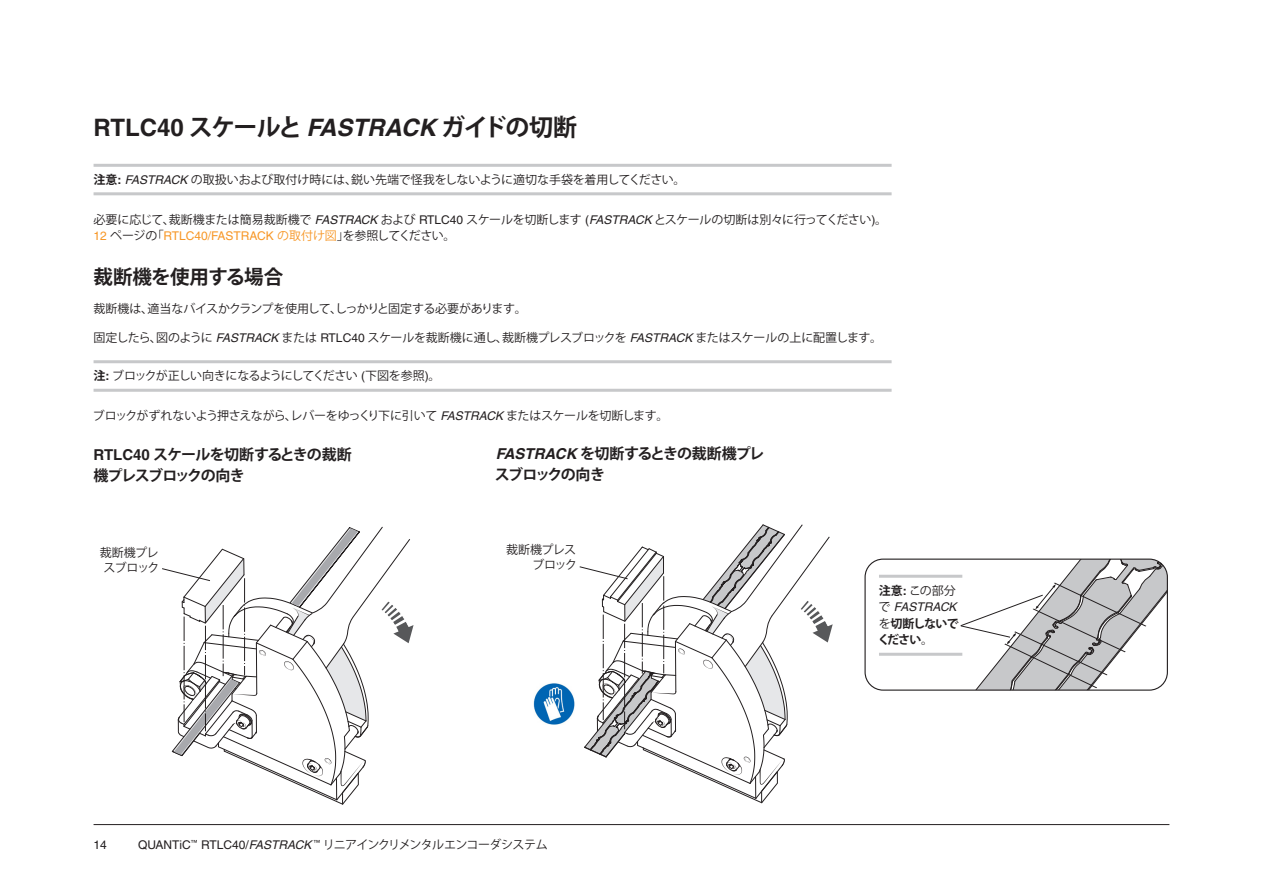
<style>
.page{position:relative;width:1263px;height:893px;background:#fff}
.page>*{position:absolute;margin:0;border:0;box-sizing:border-box;transform-origin:0 0}
.Heading_1__16pt_bold{font:700 24px "Koz Go Std";letter-spacing:-.06em;color:#231f20}
.Heading_3__13pt_bold{font:700 19.5px "Koz Go Std";letter-spacing:-.02em;color:#231f20}
._10pt_Body_Text_Bold{font:700 15px/21px "Koz Go Std";letter-spacing:-.07em;color:#231f20}
._8pt_Body_Text{font:12px/16.5px "Koz Go Std";letter-spacing:-.04em;color:#231f20}
._8pt_Note{font:12px "Koz Go Std";letter-spacing:-.02em;color:#231f20}
._8pt_Body_Text-2{font:12px "Koz Go Std";letter-spacing:-.06em;color:#231f20}
._8pt_Note-2{font:12px "Koz Go Std";letter-spacing:-.05em;color:#231f20}
._8pt_Note-3{font:700 12px/16.5px "Koz Go Std";letter-spacing:-.075em;color:#231f20}
.Right_Aligned_8_10{font:12px/15px "Koz Go Std";letter-spacing:-.05em;color:#231f20;text-align:right}
.t1{font:12px "Helvetica LT Pro";color:#231f20}
.s1{font-family:"Helvetica LT Pro"}
.s2{font-family:"Helvetica LT Pro";font-style:italic}
.s3{font-weight:700}
.s4{font-family:"Helvetica LT Pro";font-weight:700}
.s5{font-family:"Helvetica LT Pro";color:#f79727}
.s6{color:#f79727}
.s7{font-weight:400}
.s8{font-family:"Helvetica LT Pro";font-weight:400;font-style:italic}
</style>
<div class="page">
<hr style="left:94px;top:824px;width:1075px;height:1px;background:#231f20">
<hr style="left:94px;top:164px;width:797px;height:3px;background:#c7c8ca">
<hr style="left:94px;top:192px;width:797px;height:3px;background:#c7c8ca">
<hr style="left:94px;top:360px;width:797px;height:3px;background:#c7c8ca">
<hr style="left:94px;top:389px;width:797px;height:3px;background:#c7c8ca">
<svg style="left:579px;top:524px;width:254px;height:280px"></svg>
<svg style="left:162px;top:526px;width:252px;height:279px"></svg>
<hr style="left:879px;top:575px;width:83px;height:3px;background:#c7c8ca">
<hr style="left:879px;top:653px;width:83px;height:3px;background:#c7c8ca">
<svg style="left:960px;top:559px;width:208px;height:131px"></svg>
<img style="left:533px;top:683px;width:42px;height:41px">
<p class="Heading_1__16pt_bold" style="left:94px;top:111px;width:485px"><span class="s1">RTLC40</span> スケールと <span class="s2">FASTRACK</span> ガイドの切断</p>
<p class="_8pt_Note" style="left:94px;top:172px;width:593px"><span class="s3">注意</span><span class="s4">:</span> <span class="s2">FASTRACK</span> の取扱いおよび取付け時には、鋭い先端で怪我をしないように適切な手袋を着用してください。</p>
<p class="_8pt_Body_Text" style="left:94px;top:212px;width:795px">必要に応じて、裁断機または簡易裁断機で <span class="s2">FASTRACK</span> および <span class="s1">RTLC40</span> スケールを切断します <span class="s1">(</span><span class="s2">FASTRACK</span> とスケールの切断は別々に行ってください<span class="s1">)</span>。<br><span class="s5">12</span> ページの「<span class="s5">RTLC40/FASTRACK</span> <span class="s6">の取付け図</span>」を参照してください。</p>
<p class="Heading_3__13pt_bold" style="left:94px;top:264px;width:191px">裁断機を使用する場合</p>
<p class="_8pt_Body_Text" style="left:94px;top:301px;width:435px">裁断機は、適当なバイスかクランプを使用して、しっかりと固定する必要があります。</p>
<p class="_8pt_Body_Text" style="left:94px;top:330px;width:790px">固定したら、図のように <span class="s2">FASTRACK</span> または <span class="s1">RTLC40</span> スケールを裁断機に通し、裁断機プレスブロックを <span class="s2">FASTRACK</span> またはスケールの上に配置します。</p>
<p class="_8pt_Note-2" style="left:94px;top:368px;width:348px"><span class="s3">注</span><span class="s4">:</span> ブロックが正しい向きになるようにしてください <span class="s1">(</span>下図を参照<span class="s1">)</span>。</p>
<p class="_8pt_Body_Text" style="left:93px;top:408px;width:577px">ブロックがずれないよう押さえながら、レバーをゆっくり下に引いて <span class="s2">FASTRACK</span> またはスケールを切断します。</p>
<p class="_10pt_Body_Text_Bold" style="left:94px;top:444px;width:260px"><span class="s1">RTLC40</span> スケールを切断するときの裁断機プレスブロックの向き</p>
<p class="_10pt_Body_Text_Bold" style="left:495px;top:444px;width:271px"><span class="s2">FASTRACK</span> を切断するときの裁断機プレスブロックの向き</p>
<p class="Right_Aligned_8_10" style="left:100px;top:545px;width:61px;text-align:center">裁断機プレスブロック</p>
<p class="Right_Aligned_8_10" style="left:506px;top:543px;width:72px">裁断機プレスブロック</p>
<p class="t1" style="left:94px;top:838px;width:15px">14</p>
<p class="_8pt_Body_Text-2" style="left:138px;top:837px;width:411px"><span class="s1">QUANTiC</span><sup>™</sup> <span class="s1">RTLC40/</span><span class="s2">FASTRACK</span> <sup>™</sup> リニアインクリメンタルエンコーダシステム</p>
<p class="_8pt_Note-3" style="left:878px;top:583px;width:83px">注意<span class="s1">:</span> <span class="s7">この部分で</span> <span class="s8">FASTRACK</span><span class="s7">を</span>切断しないでください<span class="s7">。</span></p>
</div>
